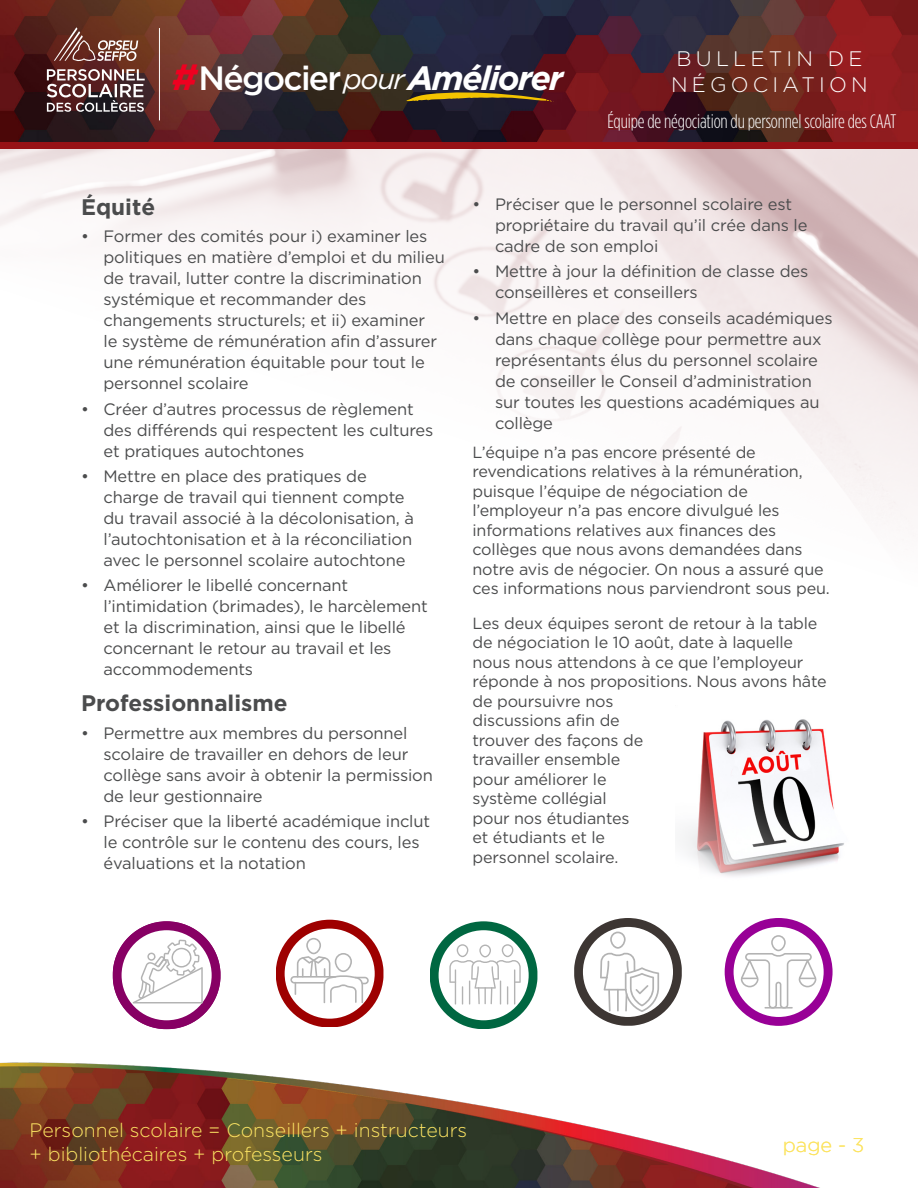
<style>
.page{position:relative;width:918px;height:1188px;background:#fff}
.page>*{position:absolute;margin:0;border:0;box-sizing:border-box;transform-origin:0 0}
.t1{font:italic 700 33.75px "Gotham HTF";letter-spacing:-.05em;color:#fff}
.Subhead{font:700 22.5px "Gotham HTF";color:#4b4c4d}
.t2{font:300 21px "Gotham HTF";letter-spacing:.2em;color:#fff}
.t3{font:300 19.95px "Gotham HTF";color:#fce463}
.t4{font:300 19.5px/23.4px "Gotham HTF";color:#fce463}
.t5{font:300 condensed 19.5px "Gotham HTF";letter-spacing:-.01em;color:#fff}
.t6{font:16.5px/21px "Gotham HTF";letter-spacing:-.01em;color:#4b4c4d}
.body_copy___1_column{font:16.2px/19.5px "Gotham HTF";letter-spacing:-.01em;color:#4b4c4d}
.s1{font-size:36.45px;color:#ee0020}
.s2{font-weight:500;font-style:normal}
.s3{font-weight:400;font-size:28.5px}
</style>
<div class="page">
<img style="left:682px;top:719px;width:162px;height:158px">
<img style="left:0;top:148px;width:918px;height:371px">
<div style="left:113px;top:921px;width:107px;height:108px;background:#870064;border-radius:51px"></div>
<div style="left:122px;top:930px;width:90px;height:90px;background:#fff;border-radius:50%"></div>
<svg style="left:133px;top:940px;width:70px;height:63px"></svg>
<svg style="left:430px;top:921px;width:107px;height:108px;background:#167451"></svg>
<div style="left:439px;top:930px;width:90px;height:90px;background:#fff;border-radius:50%"></div>
<div style="left:276px;top:920px;width:107px;height:107px;background:#9e0000;border-radius:51px"></div>
<div style="left:285px;top:929px;width:90px;height:90px;background:#fff;border-radius:50%"></div>
<svg style="left:290px;top:938px;width:79px;height:65px"></svg>
<svg style="left:449px;top:944px;width:72px;height:61px"></svg>
<svg style="left:574px;top:918px;width:108px;height:108px;background:#524c49"></svg>
<div style="left:583px;top:927px;width:90px;height:90px;background:#fff;border-radius:50%"></div>
<svg style="left:600px;top:932px;width:59px;height:80px"></svg>
<div style="left:725px;top:918px;width:108px;height:108px;background:#980096;border-radius:50%"></div>
<div style="left:734px;top:927px;width:90px;height:90px;background:#fff;border-radius:50%"></div>
<svg style="left:741px;top:935px;width:76px;height:74px"></svg>
<hr style="left:764px;top:1007px;width:29px;height:2px;background:#b3b3b3">
<img style="left:0;top:0;width:918px;height:142px">
<div style="left:0;top:142px;width:918px;height:6px;background:#971216"></div>
<hr style="left:159px;top:28px;width:1px;height:92px;background:#fff">
<svg style="left:47px;top:69px;width:98px;height:43px"></svg>
<svg style="left:54px;top:27px;width:84px;height:36px;background:#825347"></svg>
<svg style="left:407px;top:88px;width:147px;height:14px;background:#604c21"></svg>
<img style="left:0;top:1062px;width:820px;height:126px">
<p class="t2" style="left:677px;top:47px;width:187px">BULLETIN DE</p>
<p class="t1" style="left:172px;top:59px;width:393px"><span class="s1">#</span><span class="s2">Négocier</span><span class="s3">pour</span>Améliorer</p>
<p class="t2" style="left:671px;top:73px;width:198px">NÉGOCIATION</p>
<p class="t5" style="left:608px;top:110px;width:290px">Équipe de négociation du personnel scolaire des CAAT</p>
<p class="Subhead" style="left:81px;top:194px;width:76px">Équité</p>
<p class="t6" style="left:104px;top:226px;width:343px;text-indent:-22px">• Former des comités pour i) examiner les politiques en matière d’emploi et du milieu de travail, lutter contre la discrimination systémique et recommander des changements structurels; et ii) examiner<br>le système de rémunération afin d’assurer une rémunération équitable pour tout le personnel scolaire</p>
<p class="t6" style="left:104px;top:398px;width:331px;text-indent:-22px">• Créer d’autres processus de règlement des différends qui respectent les cultures et pratiques autochtones</p>
<p class="t6" style="left:104px;top:465px;width:312px;text-indent:-22px">• Mettre en place des pratiques de charge de travail qui tiennent compte du travail associé à la décolonisation, à l’autochtonisation et à la réconciliation avec le personnel scolaire autochtone</p>
<p class="t6" style="left:104px;top:575px;width:326px;text-indent:-22px">• Améliorer le libellé concernant l’intimidation (brimades), le harcèlement et la discrimination, ainsi que le libellé concernant le retour au travail et les accommodements</p>
<p class="Subhead" style="left:81px;top:690px;width:208px">Professionnalisme</p>
<p class="t6" style="left:104px;top:722px;width:331px;text-indent:-22px">• Permettre aux membres du personnel scolaire de travailler en dehors de leur collège sans avoir à obtenir la permission de leur gestionnaire</p>
<p class="t6" style="left:104px;top:810px;width:328px;text-indent:-22px">• Préciser que la liberté académique inclut le contrôle sur le contenu des cours, les évaluations et la notation</p>
<p class="t6" style="left:495px;top:193px;width:314px;text-indent:-22px">• Préciser que le personnel scolaire est propriétaire du travail qu’il crée dans le cadre de son emploi</p>
<p class="t6" style="left:495px;top:261px;width:315px;text-indent:-22px">• Mettre à jour la définition de classe des conseillères et conseillers</p>
<p class="t6" style="left:495px;top:307px;width:339px;text-indent:-22px">• Mettre en place des conseils académiques dans chaque collège pour permettre aux représentants élus du personnel scolaire de conseiller le Conseil d’administration sur toutes les questions académiques au collège</p>
<p class="body_copy___1_column" style="left:472px;top:442px;width:359px">L’équipe n’a pas encore présenté de revendications relatives à la rémunération, puisque l’équipe de négociation de l’employeur n’a pas encore divulgué les informations relatives aux finances des collèges que nous avons demandées dans notre avis de négocier. On nous a assuré que ces informations nous parviendront sous peu.</p>
<p class="body_copy___1_column" style="left:472px;top:613px;width:356px">Les deux équipes seront de retour à la table de négociation le 10 août, date à laquelle nous nous attendons à ce que l’employeur réponde à nos propositions. Nous avons hâte de poursuivre nos<br>discussions afin de<br>trouver des façons de<br>travailler ensemble<br>pour améliorer le<br>système collégial<br>pour nos étudiantes<br>et étudiants et le<br>personnel scolaire.</p>
<p class="t4" style="left:30px;top:1119px;width:439px">Personnel scolaire = Conseillers + instructeurs + bibliothécaires + professeurs</p>
<p class="t3" style="left:783px;top:1134px;width:83px">page - 3</p>
</div>
